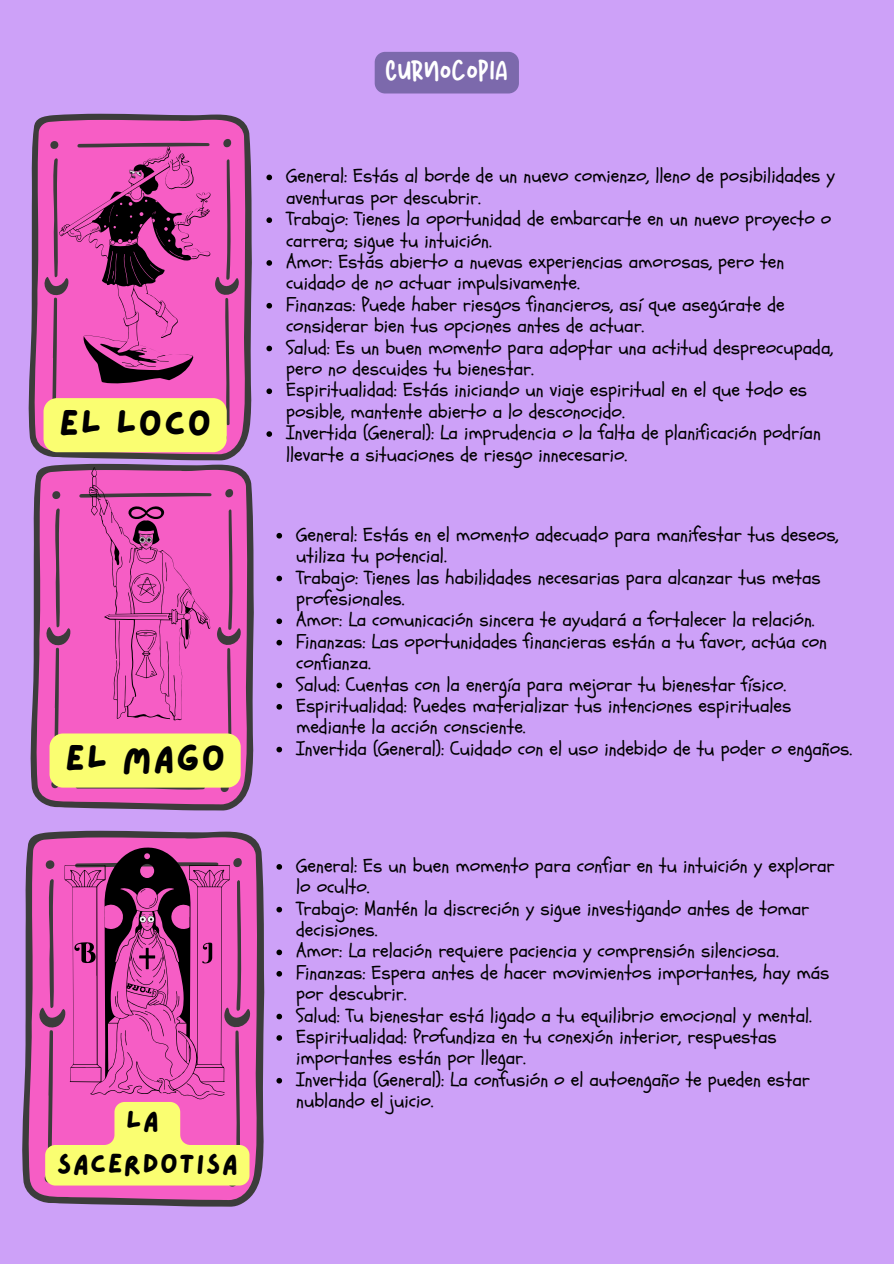
<style>
.page{position:relative;width:894px;height:1264px;background:#fff}
.page>*{position:absolute;margin:0;border:0;box-sizing:border-box;transform-origin:0 0}
.t1{font:36.75px "Lazydog";letter-spacing:.045em;color:#000}
.t2{font:27.6px/43px "Lazydog";letter-spacing:.045em;color:#000;text-align:center}
.t3{font:27.45px "New Sun Yandi Designs";letter-spacing:.045em;color:#fff}
.t4{font:19.5px/21.3px "Schoolbell";color:#000}
</style>
<div class="page">
<div style="left:0;top:0;width:893px;height:1263px;background:#cda1f8"></div>
<svg style="left:28px;top:114px;width:224px;height:346px;background:#9f5a91"></svg>
<svg style="left:30px;top:464px;width:224px;height:346px"></svg>
<svg style="left:22px;top:830px;width:242px;height:376px;background:#9e5890"></svg>
<svg style="left:276px;top:533px;width:6px;height:5px"></svg>
<svg style="left:276px;top:575px;width:6px;height:6px"></svg>
<svg style="left:276px;top:618px;width:6px;height:6px"></svg>
<svg style="left:276px;top:640px;width:6px;height:5px"></svg>
<svg style="left:276px;top:682px;width:6px;height:6px"></svg>
<svg style="left:276px;top:704px;width:6px;height:5px"></svg>
<svg style="left:276px;top:746px;width:6px;height:6px"></svg>
<svg style="left:266px;top:175px;width:6px;height:5px"></svg>
<svg style="left:266px;top:217px;width:6px;height:6px"></svg>
<svg style="left:266px;top:260px;width:6px;height:6px"></svg>
<svg style="left:266px;top:303px;width:6px;height:5px"></svg>
<svg style="left:266px;top:346px;width:6px;height:5px"></svg>
<svg style="left:266px;top:388px;width:6px;height:6px"></svg>
<svg style="left:266px;top:431px;width:6px;height:6px"></svg>
<svg style="left:41px;top:137px;width:199px;height:315px;background:#d2699b"></svg>
<svg style="left:43px;top:467px;width:199px;height:327px;background:#e571aa"></svg>
<div style="left:374px;top:52px;width:145px;height:41px;background:#7c69ac"></div>
<svg style="left:276px;top:864px;width:6px;height:5px"></svg>
<svg style="left:276px;top:906px;width:6px;height:6px"></svg>
<svg style="left:276px;top:949px;width:6px;height:6px"></svg>
<svg style="left:276px;top:971px;width:6px;height:5px"></svg>
<svg style="left:276px;top:1013px;width:6px;height:6px"></svg>
<svg style="left:276px;top:1035px;width:6px;height:5px"></svg>
<svg style="left:276px;top:1077px;width:6px;height:6px"></svg>
<img style="left:124px;top:166px;width:22px;height:18px">
<img style="left:135px;top:532px;width:20px;height:17px">
<svg style="left:36px;top:846px;width:215px;height:342px;background:#d2689b"></svg>
<img style="left:137px;top:913px;width:18px;height:14px">
<p class="t1" style="left:59px;top:406px;width:153px">EL LOCO</p>
<h1 class="t1" style="left:65px;top:741px;width:161px">EL MAGO</h1>
<p class="t2" style="left:57px;top:1100px;width:182px">LA<br>SACERDOTISA</p>
<p class="t3" style="left:386px;top:57px;width:122px">CURNOCOPIA</p>
<p class="t4" style="left:286px;top:166px;width:550px">General: Estás al borde de un nuevo comienzo, lleno de posibilidades y aventuras por descubrir.</p>
<p class="t4" style="left:286px;top:208px;width:546px">Trabajo: Tienes la oportunidad de embarcarte en un nuevo proyecto o carrera; sigue tu intuición.</p>
<p class="t4" style="left:286px;top:251px;width:499px">Amor: Estás abierto a nuevas experiencias amorosas, pero ten cuidado de no actuar impulsivamente.</p>
<p class="t4" style="left:286px;top:294px;width:500px">Finanzas: Puede haber riesgos financieros, así que asegúrate de considerar bien tus opciones antes de actuar.</p>
<p class="t4" style="left:286px;top:337px;width:548px">Salud: Es un buen momento para adoptar una actitud despreocupada, pero no descuides tu bienestar.</p>
<p class="t4" style="left:286px;top:379px;width:522px">Espiritualidad: Estás iniciando un viaje espiritual en el que todo es posible, mantente abierto a lo desconocido.</p>
<p class="t4" style="left:286px;top:422px;width:536px">Invertida (General): La imprudencia o la falta de planificación podrían llevarte a situaciones de riesgo innecesario.</p>
<h2 class="t4" style="left:296px;top:524px;width:544px">General: Estás en el momento adecuado para manifestar tus deseos, utiliza tu potencial.</h2>
<p class="t4" style="left:296px;top:567px;width:526px">Trabajo: Tienes las habilidades necesarias para alcanzar tus metas profesionales.</p>
<p class="t4" style="left:296px;top:609px;width:520px">Amor: La comunicación sincera te ayudará a fortalecer la relación.</p>
<p class="t4" style="left:296px;top:631px;width:532px">Finanzas: Las oportunidades financieras están a tu favor, actúa con confianza.</p>
<h1 class="t4" style="left:296px;top:673px;width:491px">Salud: Cuentas con la energía para mejorar tu bienestar físico.</h1>
<p class="t4" style="left:296px;top:695px;width:496px">Espiritualidad: Puedes materializar tus intenciones espirituales mediante la acción consciente.</p>
<p class="t4" style="left:296px;top:738px;width:557px">Invertida (General): Cuidado con el uso indebido de tu poder o engaños.</p>
<p class="t4" style="left:296px;top:855px;width:540px">General: Es un buen momento para confiar en tu intuición y explorar lo oculto.</p>
<p class="t4" style="left:296px;top:898px;width:514px">Trabajo: Mantén la discreción y sigue investigando antes de tomar decisiones.</p>
<p class="t4" style="left:296px;top:940px;width:484px">Amor: La relación requiere paciencia y comprensión silenciosa.</p>
<p class="t4" style="left:296px;top:962px;width:534px">Finanzas: Espera antes de hacer movimientos importantes, hay más por descubrir.</p>
<p class="t4" style="left:296px;top:1004px;width:517px">Salud: Tu bienestar está ligado a tu equilibrio emocional y mental.</p>
<p class="t4" style="left:296px;top:1026px;width:482px">Espiritualidad: Profundiza en tu conexión interior, respuestas importantes están por llegar.</p>
<p class="t4" style="left:296px;top:1069px;width:515px">Invertida (General): La confusión o el autoengaño te pueden estar nublando el juicio.</p>
</div>
